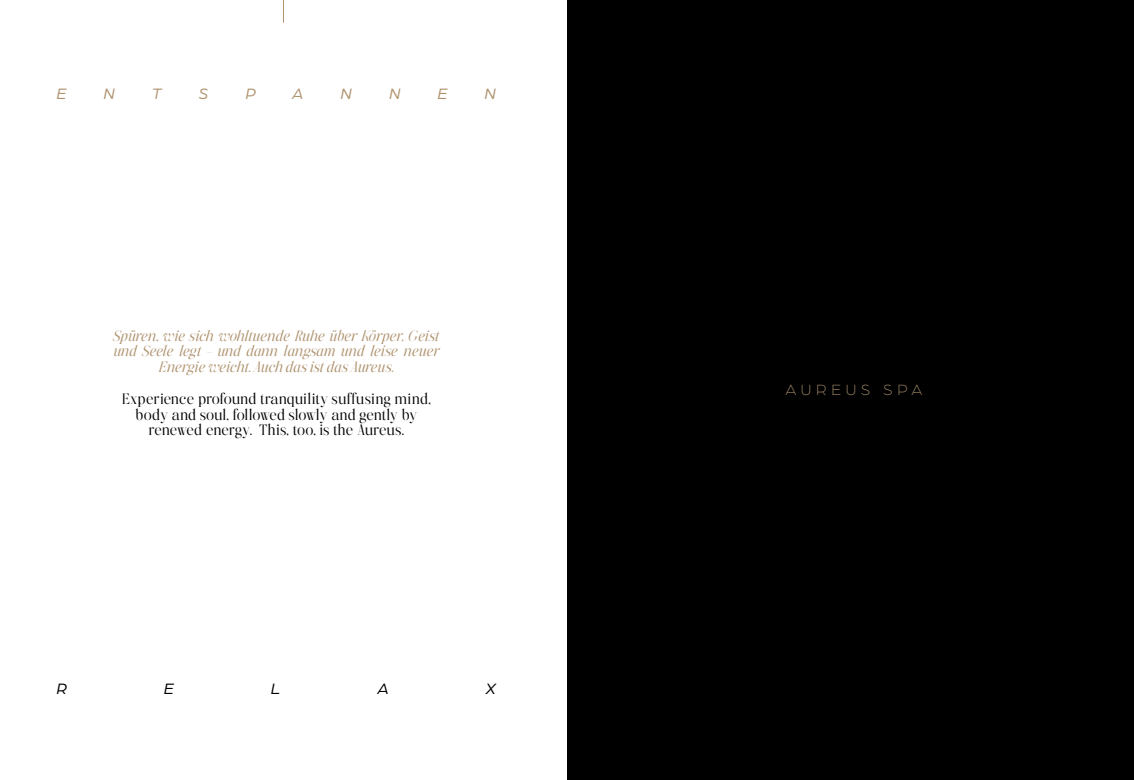
<style>
.page{position:relative;width:1134px;height:780px;background:#fff}
.page>*{position:absolute;margin:0;border:0;box-sizing:border-box;transform-origin:0 0}
.t1{font:italic 16px "Arboria";color:#b09470}
.t2{font:italic 16px "Arboria";color:#000}
.t3{font:300 15.8px "Arboria";letter-spacing:.295em;color:#b09470}
.t4{font:italic 15px/15.5px "The Portray";letter-spacing:-.005em;color:#b09470;text-align:center}
.t5{font:15px/15.5px "The Portray";letter-spacing:-.005em;color:#000;text-align:center}
</style>
<div class="page">
<svg style="left:283px;top:0;width:1px;height:23px"></svg>
<div style="left:567px;top:0;width:567px;height:780px;background:#000"></div>
<p class="t1" style="left:57px;top:83px;width:11px">E</p>
<p class="t1" style="left:104px;top:83px;width:13px">N</p>
<p class="t1" style="left:152px;top:83px;width:11px">T</p>
<p class="t1" style="left:199px;top:83px;width:11px">S</p>
<p class="t1" style="left:246px;top:83px;width:12px">P</p>
<p class="t1" style="left:292px;top:83px;width:13px">A</p>
<p class="t1" style="left:341px;top:83px;width:13px">N</p>
<p class="t1" style="left:389px;top:83px;width:13px">N</p>
<p class="t1" style="left:438px;top:83px;width:11px">E</p>
<p class="t1" style="left:485px;top:83px;width:13px">N</p>
<p class="t4" style="left:113px;top:326px;width:327px">Spüren, wie sich wohltuende Ruhe über Körper, Geist und Seele legt – und dann langsam und leise neuer<br>Energie weicht. Auch das ist das Aureus.</p>
<p class="t5" style="left:122px;top:389px;width:311px">Experience profound tranquility suffusing mind, body and soul, followed slowly and gently by renewed energy. This, too, is the Aureus.</p>
<p class="t2" style="left:57px;top:678px;width:12px">R</p>
<p class="t2" style="left:164px;top:678px;width:11px">E</p>
<p class="t2" style="left:271px;top:678px;width:11px">L</p>
<p class="t2" style="left:378px;top:678px;width:13px">A</p>
<p class="t2" style="left:486px;top:678px;width:11px">X</p>
<p class="t3" style="left:785px;top:379px;width:139px">AUREUS SPA</p>
</div>
